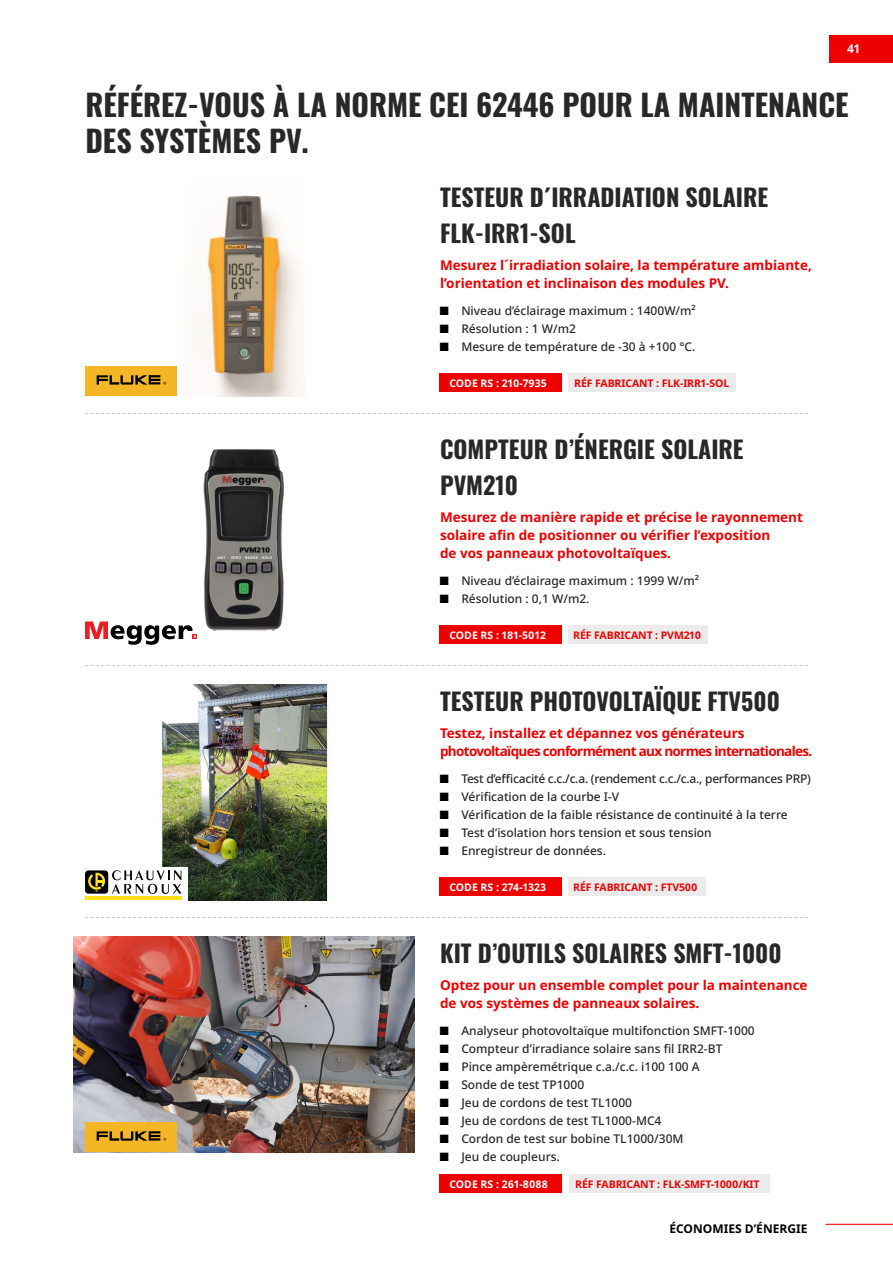
<style>
.page{position:relative;width:893px;height:1263px;background:#fff}
.page>*{position:absolute;margin:0;border:0;box-sizing:border-box;transform-origin:0 0}
.t1{font:700 30px/36px "Oswald";color:#292829}
.t2{font:700 24px/36px "Oswald";color:#292829}
.t3{font:700 13.5px/18px "Noto Sans";color:#ef0000}
.t4{font:700 13.5px/18px "Noto Sans";letter-spacing:-.05em;color:#ef0000}
.t5{font:500 12px "Noto Sans";color:#292829}
.t6{font:500 12px "Noto Sans";letter-spacing:-.02em;color:#292829}
.t7{font:700 12px "Noto Sans";color:#000}
.t8{font:700 12px "Noto Sans";color:#fff}
.t9{font:700 10.5px "Noto Sans";letter-spacing:-.01em;color:#ef0000}
.t10{font:700 10.5px "Noto Sans";color:#fff}
.s1{font-family:"Arial Narrow";font-weight:400;font-size:18px;color:#000}
</style>
<div class="page">
<div style="left:829px;top:36px;width:64px;height:27px;background:#ef0000"></div>
<hr style="left:825px;top:1224px;width:68px;height:1px;background:#ef0000">
<img style="left:198px;top:195px;width:104px;height:201px">
<svg style="left:85px;top:413px;width:723px;height:1px"></svg>
<div style="left:440px;top:374px;width:122px;height:18px;background:#ef0000"></div>
<div style="left:569px;top:374px;width:167px;height:18px;background:#ebebeb"></div>
<div style="left:85px;top:366px;width:92px;height:30px;background:#f4b624"></div>
<svg style="left:97px;top:375px;width:69px;height:10px"></svg>
<img style="left:203px;top:449px;width:81px;height:183px">
<svg style="left:85px;top:665px;width:723px;height:1px"></svg>
<div style="left:440px;top:626px;width:122px;height:18px;background:#ef0000"></div>
<div style="left:569px;top:626px;width:139px;height:18px;background:#ebebeb"></div>
<svg style="left:85px;top:621px;width:112px;height:24px"></svg>
<img style="left:160px;top:684px;width:169px;height:216px">
<svg style="left:85px;top:917px;width:723px;height:1px"></svg>
<div style="left:440px;top:878px;width:122px;height:18px;background:#ef0000"></div>
<div style="left:569px;top:878px;width:137px;height:18px;background:#ebebeb"></div>
<div style="left:79px;top:867px;width:108px;height:33px;background:#fff"></div>
<div style="left:85px;top:870px;width:23px;height:24px;background:#000;border-radius:3px"></div>
<hr style="left:85px;top:896px;width:96px;height:4px;background:#ffe01b">
<svg style="left:88px;top:873px;width:17px;height:18px"></svg>
<svg style="left:112px;top:870px;width:69px;height:24px"></svg>
<img style="left:74px;top:936px;width:341px;height:216px">
<div style="left:440px;top:1175px;width:122px;height:18px;background:#ef0000"></div>
<div style="left:569px;top:1175px;width:201px;height:18px;background:#ebebeb"></div>
<div style="left:85px;top:1122px;width:92px;height:30px;background:#f4b624"></div>
<svg style="left:97px;top:1131px;width:69px;height:10px"></svg>
<p class="t8" style="left:847px;top:42px;width:15px">41</p>
<h1 class="t1" style="left:85px;top:84px;width:765px">RÉFÉREZ-VOUS À LA NORME CEI 62446 POUR LA MAINTENANCE<br>DES SYSTÈMES PV.</h1>
<h2 class="t2" style="left:440px;top:177px;width:330px">TESTEUR D´IRRADIATION SOLAIRE<br>FLK-IRR1-SOL</h2>
<p class="t3" style="left:440px;top:256px;width:373px">Mesurez l´irradiation solaire, la température ambiante, l’orientation et inclinaison des modules PV.</p>
<p class="t5" style="left:440px;top:304px;width:257px"><span class="s1">■</span> Niveau d’éclairage maximum : 1400W/m²</p>
<p class="t5" style="left:440px;top:322px;width:138px"><span class="s1">■</span> Résolution : 1 W/m2</p>
<p class="t5" style="left:440px;top:340px;width:257px"><span class="s1">■</span> Mesure de température de -30 à +100 °C.</p>
<p class="t10" style="left:449px;top:377px;width:99px">CODE RS : 210-7935</p>
<p class="t9" style="left:574px;top:377px;width:157px">RÉF FABRICANT : FLK-IRR1-SOL</p>
<h2 class="t2" style="left:440px;top:429px;width:305px">COMPTEUR D’ÉNERGIE SOLAIRE<br>PVM210</h2>
<p class="t3" style="left:440px;top:508px;width:364px">Mesurez de manière rapide et précise le rayonnement solaire afin de positionner ou vérifier l’exposition<br>de vos panneaux photovoltaïques.</p>
<p class="t5" style="left:440px;top:574px;width:260px"><span class="s1">■</span> Niveau d’éclairage maximum : 1999 W/m²</p>
<p class="t5" style="left:440px;top:592px;width:151px"><span class="s1">■</span> Résolution : 0,1 W/m2.</p>
<p class="t10" style="left:449px;top:629px;width:98px">CODE RS : 181-5012</p>
<p class="t9" style="left:573px;top:629px;width:129px">RÉF FABRICANT : PVM210</p>
<h2 class="t2" style="left:440px;top:681px;width:341px">TESTEUR PHOTOVOLTAÏQUE FTV500</h2>
<p class="t4" style="left:440px;top:724px;width:374px">Testez, installez et dépannez vos générateurs photovoltaïques conformément aux normes internationales.</p>
<p class="t6" style="left:440px;top:772px;width:372px"><span class="s1">■</span> Test d’efficacité c.c./c.a. (rendement c.c./c.a., performances PRP)</p>
<p class="t5" style="left:440px;top:790px;width:181px"><span class="s1">■</span> Vérification de la courbe I-V</p>
<p class="t5" style="left:440px;top:808px;width:349px"><span class="s1">■</span> Vérification de la faible résistance de continuité à la terre</p>
<p class="t5" style="left:440px;top:826px;width:273px"><span class="s1">■</span> Test d’isolation hors tension et sous tension</p>
<p class="t5" style="left:440px;top:844px;width:167px"><span class="s1">■</span> Enregistreur de données.</p>
<p class="t10" style="left:449px;top:881px;width:98px">CODE RS : 274-1323</p>
<p class="t9" style="left:573px;top:881px;width:126px">RÉF FABRICANT : FTV500</p>
<h2 class="t2" style="left:440px;top:933px;width:343px">KIT D’OUTILS SOLAIRES SMFT-1000</h2>
<p class="t3" style="left:440px;top:976px;width:369px">Optez pour un ensemble complet pour la maintenance de vos systèmes de panneaux solaires.</p>
<p class="t5" style="left:440px;top:1024px;width:316px"><span class="s1">■</span> Analyseur photovoltaïque multifonction SMFT-1000</p>
<p class="t5" style="left:440px;top:1042px;width:284px"><span class="s1">■</span> Compteur d’irradiance solaire sans fil IRR2-BT</p>
<p class="t5" style="left:440px;top:1060px;width:261px"><span class="s1">■</span> Pince ampèremétrique c.a./c.c. i100 100 A</p>
<p class="t5" style="left:440px;top:1078px;width:146px"><span class="s1">■</span> Sonde de test TP1000</p>
<p class="t5" style="left:440px;top:1096px;width:194px"><span class="s1">■</span> Jeu de cordons de test TL1000</p>
<p class="t5" style="left:440px;top:1114px;width:223px"><span class="s1">■</span> Jeu de cordons de test TL1000-MC4</p>
<p class="t5" style="left:440px;top:1132px;width:245px"><span class="s1">■</span> Cordon de test sur bobine TL1000/30M</p>
<p class="t5" style="left:440px;top:1150px;width:121px"><span class="s1">■</span> Jeu de coupleurs.</p>
<p class="t10" style="left:449px;top:1178px;width:100px">CODE RS : 261-8088</p>
<p class="t9" style="left:575px;top:1178px;width:186px">RÉF FABRICANT : FLK-SMFT-1000/KIT</p>
<p class="t7" style="left:669px;top:1222px;width:140px">ÉCONOMIES D’ÉNERGIE</p>
</div>
